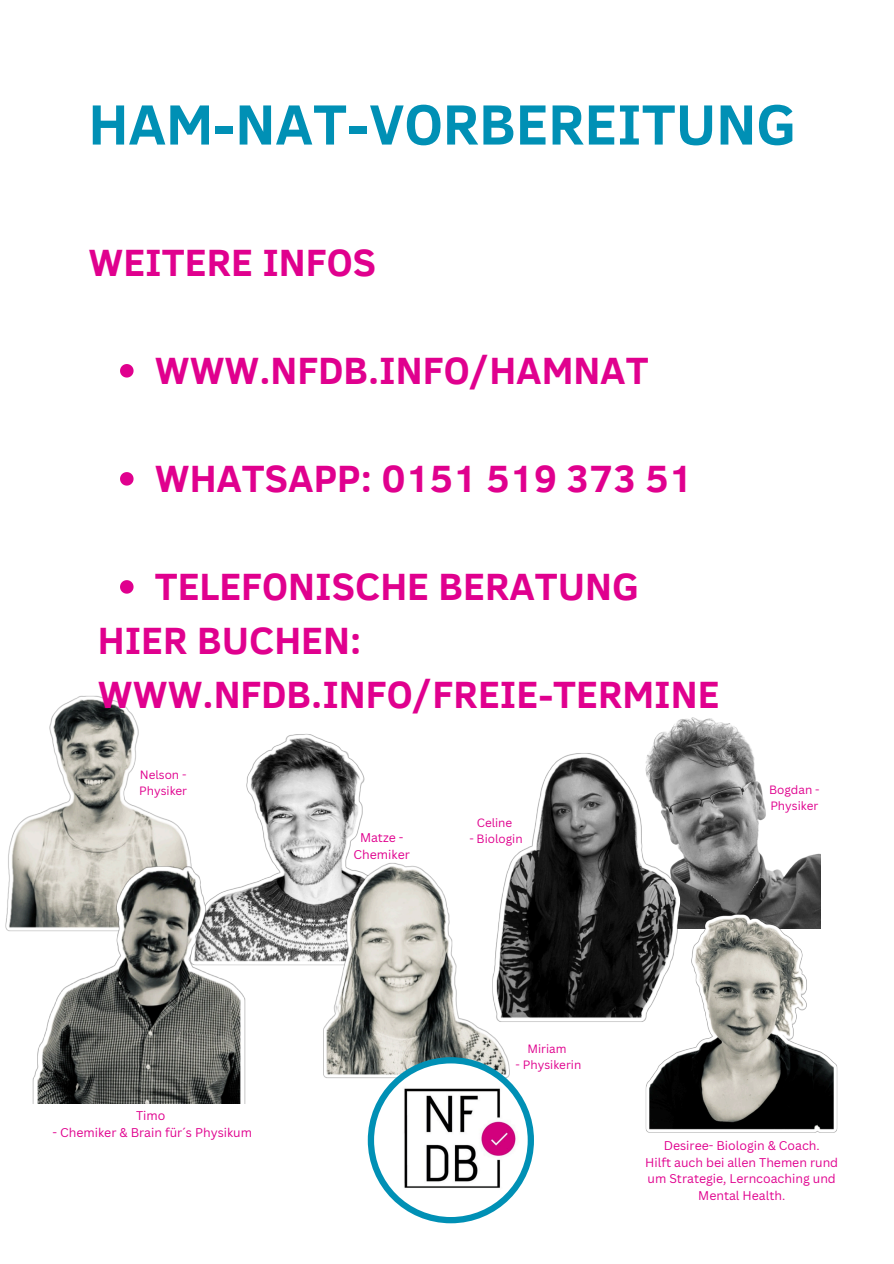
<style>
.page{position:relative;width:894px;height:1264px;background:#fff}
.page>*{position:absolute;margin:0;border:0;box-sizing:border-box;transform-origin:0 0}
.t1{font:700 57.9px "Clear Sans";color:#0090b5}
.t2{font:700 39px/54px "Clear Sans";color:#e0008e}
.t3{font:12.3px/16.8px "Canva Sans";color:#e0008e;text-align:center}
.t4{font:11.7px/16px "Canva Sans";color:#e0008e}
</style>
<div class="page">
<img style="left:246px;top:734px;width:119px;height:232px">
<img style="left:653px;top:717px;width:167px;height:190px">
<img style="left:5px;top:695px;width:186px;height:237px">
<img style="left:514px;top:744px;width:215px;height:278px">
<svg style="left:120px;top:364px;width:13px;height:13px"></svg>
<svg style="left:120px;top:472px;width:13px;height:13px"></svg>
<svg style="left:120px;top:580px;width:13px;height:13px"></svg>
<img style="left:625px;top:907px;width:213px;height:226px">
<img style="left:303px;top:857px;width:227px;height:221px">
<img style="left:25px;top:857px;width:228px;height:246px">
<svg style="left:367px;top:1057px;width:167px;height:166px"></svg>
<svg style="left:370px;top:1059px;width:161px;height:161px;background:#1a9bbc"></svg>
<img style="left:374px;top:1063px;width:153px;height:153px;border-radius:50%">
<h2 class="t1" style="left:88px;top:82px;width:709px">HAM-NAT-VORBEREITUNG</h2>
<p class="t2" style="left:88px;top:233px;width:289px">WEITERE INFOS</p>
<p class="t2" style="left:155px;top:341px;width:495px">WWW.NFDB.INFO/HAMNAT</p>
<p class="t2" style="left:155px;top:449px;width:539px">WHATSAPP: 0151 519 373 51</p>
<h2 class="t2" style="left:155px;top:557px;width:485px">TELEFONISCHE BERATUNG</h2>
<p class="t2" style="left:98px;top:611px;width:623px">HIER BUCHEN:<br>WWW.NFDB.INFO/FREIE-TERMINE</p>
<h1 class="t4" style="left:139px;top:766px;width:50px">Nelson -<br>Physiker</h1>
<p class="t3" style="left:353px;top:828px;width:58px">Matze -<br>Chemiker</p>
<p class="t4" style="left:476px;top:814px;width:37px">Celine</p>
<p class="t4" style="left:469px;top:830px;width:55px">- Biologin</p>
<p class="t4" style="left:768px;top:781px;width:52px">Bogdan -<br>Physiker</p>
<p class="t4" style="left:527px;top:1039px;width:41px">Miriam</p>
<p class="t4" style="left:515px;top:1056px;width:67px">- Physikerin</p>
<p class="t3" style="left:136px;top:1106px;width:31px">Timo</p>
<p class="t3" style="left:53px;top:1123px;width:201px">- Chemiker &amp; Brain für´s Physikum</p>
<p class="t3" style="left:663px;top:1136px;width:157px">Desiree- Biologin &amp; Coach.</p>
<p class="t3" style="left:645px;top:1153px;width:194px">Hilft auch bei allen Themen rund um Strategie, Lerncoaching und<br>Mental Health.</p>
</div>
